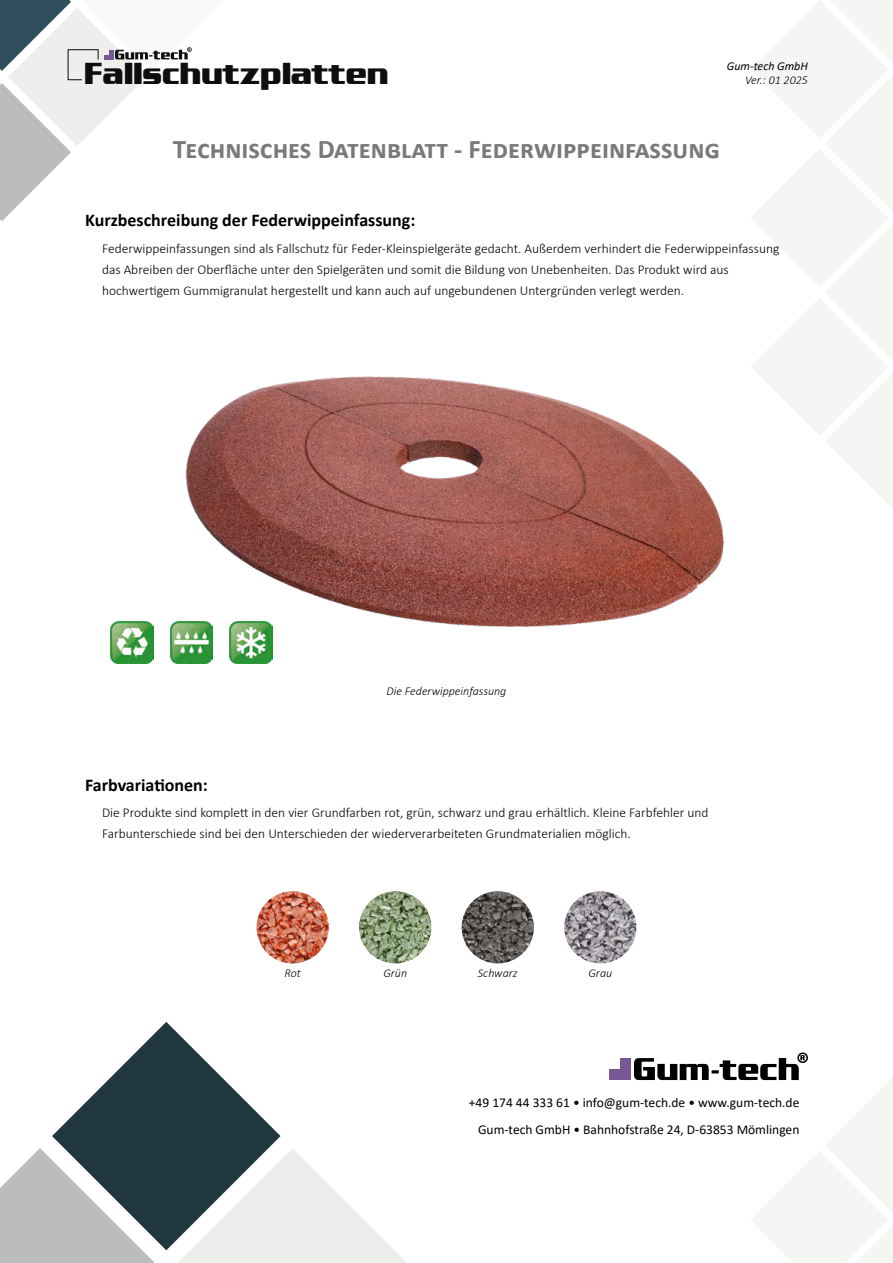
<style>
.page{position:relative;width:893px;height:1263px;background:#fff}
.page>*{position:absolute;margin:0;border:0;box-sizing:border-box;transform-origin:0 0}
.t1{font:700 30.3px "Enter Sansman";color:#0e0e0e}
.t2{font:700 27px "Calibri";color:#787978}
.t3{font:700 18px "Calibri";color:#000}
.t4{font:300 13.5px/21px "Calibri";color:#000}
.t5{font:13.5px/27px "Calibri";color:#000;text-align:right}
.t6{font:italic 300 12px "Calibri";color:#000}
.t7{font:italic 12px "Calibri";color:#000}
</style>
<div class="page">
<svg style="left:751px;top:0;width:142px;height:508px"></svg>
<svg style="left:52px;top:1022px;width:229px;height:228px;fill:#213740"></svg>
<svg style="left:0;top:1148px;width:154px;height:115px"></svg>
<svg style="left:178px;top:1148px;width:228px;height:115px"></svg>
<svg style="left:634px;top:1052px;width:259px;height:211px"></svg>
<div style="left:620px;top:1058px;width:11px;height:10px;background:#785894"></div>
<div style="left:620px;top:1069px;width:11px;height:11px;background:#785894"></div>
<div style="left:609px;top:1069px;width:10px;height:11px;background:#785894"></div>
<svg style="left:0;top:0;width:192px;height:221px"></svg>
<img style="left:111px;top:621px;width:42px;height:43px">
<img style="left:170px;top:642px;width:43px;height:22px">
<img style="left:230px;top:642px;width:42px;height:22px">
<img style="left:257px;top:891px;width:72px;height:72px;border-radius:36px">
<img style="left:359px;top:891px;width:72px;height:72px;border-radius:36px">
<img style="left:462px;top:891px;width:72px;height:72px;border-radius:36px">
<img style="left:564px;top:891px;width:72px;height:72px;border-radius:36px">
<img style="left:153px;top:376px;width:571px;height:266px">
<h1 class="t1" style="left:84px;top:56px;width:306px">Fallschutzplatten</h1>
<p class="t7" style="left:727px;top:57px;width:83px">Gum-tech GmbH</p>
<p class="t6" style="left:745px;top:73px;width:64px">Ver.: 01 2025</p>
<h2 class="t2" style="left:173px;top:130px;width:549px">Technisches Datenblatt - Federwippeinfassung</h2>
<h3 class="t3" style="left:85px;top:207px;width:332px">Kurzbeschreibung der Federwippeinfassung:</h3>
<p class="t4" style="left:102px;top:237px;width:679px">Federwippeinfassungen sind als Fallschutz für Feder-Kleinspielgeräte gedacht. Außerdem verhindert die Federwippeinfassung das Abreiben der Oberfläche unter den Spielgeräten und somit die Bildung von Unebenheiten. Das Produkt wird aus hochwertigem Gummigranulat hergestellt und kann auch auf ungebundenen Untergründen verlegt werden.</p>
<p class="t6" style="left:387px;top:683px;width:121px">Die Federwippeinfassung</p>
<h3 class="t3" style="left:85px;top:772px;width:124px">Farbvariationen:</h3>
<p class="t4" style="left:102px;top:802px;width:608px">Die Produkte sind komplett in den vier Grundfarben rot, grün, schwarz und grau erhältlich. Kleine Farbfehler und<br>Farbunterschiede sind bei den Unterschieden der wiederverarbeiteten Grundmaterialien möglich.</p>
<p class="t6" style="left:285px;top:965px;width:18px">Rot</p>
<p class="t6" style="left:383px;top:965px;width:25px">Grün</p>
<p class="t6" style="left:478px;top:965px;width:41px">Schwarz</p>
<p class="t6" style="left:588px;top:965px;width:25px">Grau</p>
<p class="t5" style="left:469px;top:1089px;width:332px">+49 174 44 333 61 • info@gum-tech.de • www.gum-tech.de<br>Gum-tech GmbH • Bahnhofstraße 24, D-63853 Mömlingen</p>
</div>
